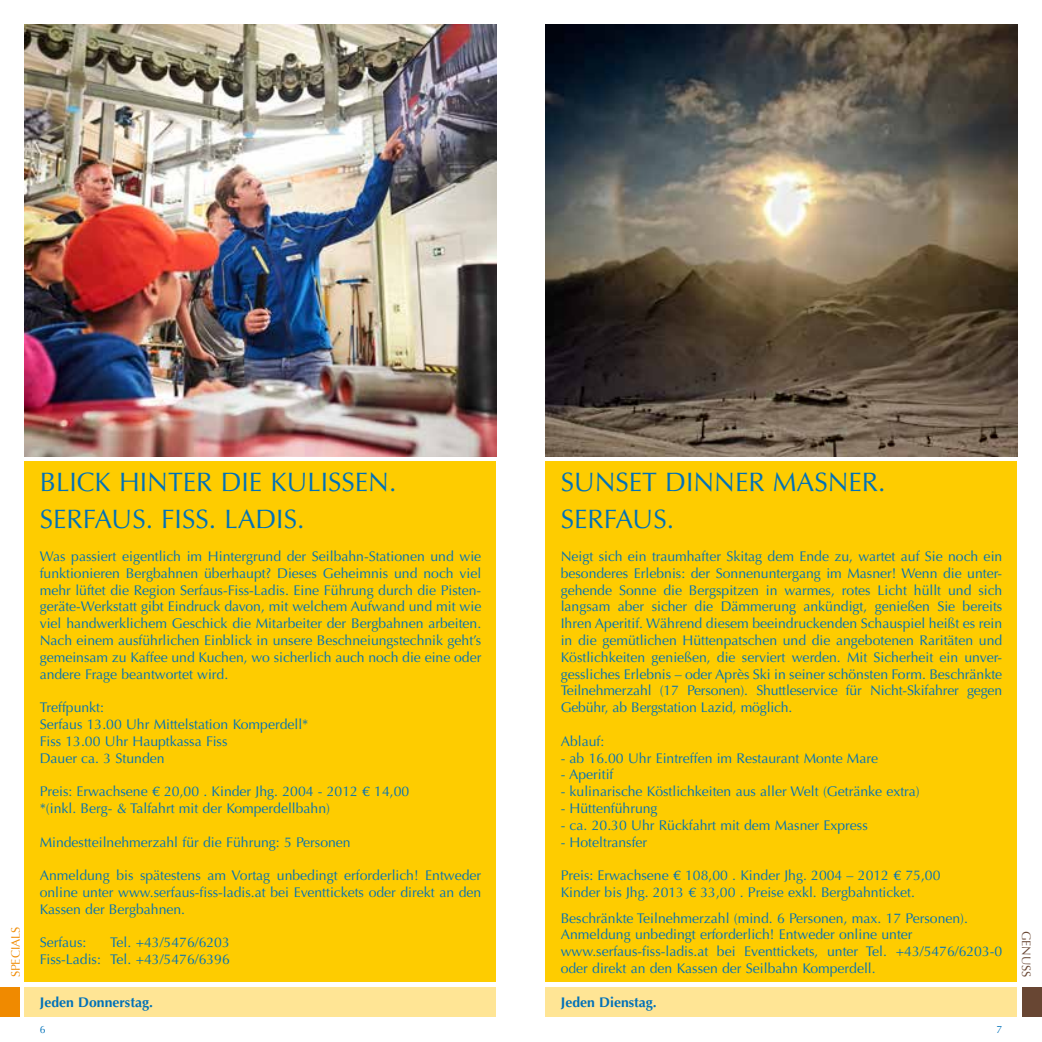
<style>
.page{position:relative;width:1042px;height:1042px;background:#fff}
.page>*{position:absolute;margin:0;border:0;box-sizing:border-box;transform-origin:0 0}
.t1{font:26.6px/36.8px "Optima";color:#0071b9}
.t2{font:14px/16.8px "Optima";color:#0071b9}
.t3{font:700 14px "Optima";color:#0071b9}
.t4{font:12.25px "Optima";color:#f08a00}
.t5{font:12.25px "Optima";color:#684633}
.t6{font:10.5px "Optima";color:#0071b9}
.s1{font-family:"Optima LT Std"}
</style>
<div class="page">
<div style="left:0;top:987px;width:20px;height:30px;background:#f08a00"></div>
<div style="left:546px;top:987px;width:471px;height:30px;background:#ffe595"></div>
<div style="left:25px;top:987px;width:471px;height:30px;background:#ffe595"></div>
<div style="left:1022px;top:987px;width:20px;height:30px;background:#684633"></div>
<div style="left:546px;top:461px;width:471px;height:521px;background:#fecc00"></div>
<div style="left:25px;top:461px;width:471px;height:521px;background:#fecc00"></div>
<img style="left:546px;top:25px;width:471px;height:431px">
<img style="left:25px;top:25px;width:471px;height:431px">
<h1 class="t1" style="left:40px;top:464px;width:358px">BLICK HINTER DIE KULISSEN.<br>SERFAUS. FISS. LADIS.</h1>
<p class="t2" style="left:40px;top:548px;width:443px;text-align:justify">Was passiert eigentlich im Hintergrund der Seilbahn-Stationen und wie funktionieren Bergbahnen überhaupt? Dieses Geheimnis und noch viel mehr lüftet die Region Serfaus-Fiss-Ladis. Eine Führung durch die Pisten&shy;geräte-Werkstatt gibt Eindruck davon, mit welchem Aufwand und mit wie viel handwerklichem Geschick die Mitarbeiter der Bergbahnen arbeiten.<br>Nach einem ausführlichen Einblick in unsere Beschneiungstechnik geht’s gemeinsam zu Kaffee und Kuchen, wo sicherlich auch noch die eine oder andere Frage beantwortet wird.</p>
<p class="t2" style="left:40px;top:699px;width:270px">Treffpunkt:<br>Serfaus 13.00 Uhr Mittelstation Komperdell*<br>Fiss 13.00 Uhr Hauptkassa Fiss<br>Dauer ca. 3 Stunden</p>
<p class="t2" style="left:40px;top:783px;width:371px">Preis: Erwachsene <span class="s1">€</span> 20,00 . Kinder Jhg. 2004 - 2012 <span class="s1">€</span> 14,00 *(inkl. Berg- &amp; Talfahrt mit der Komperdellbahn)</p>
<p class="t2" style="left:40px;top:834px;width:313px">Mindestteilnehmerzahl für die Führung: 5 Personen</p>
<p class="t2" style="left:40px;top:867px;width:443px;text-align:justify">Anmeldung bis spätestens am Vortag unbedingt erforderlich! Entweder online unter www.serfaus-fiss-ladis.at bei Eventtickets oder direkt an den Kassen der Bergbahnen.</p>
<p class="t2" style="left:40px;top:934px;width:48px">Serfaus:</p>
<h1 class="t1" style="left:561px;top:464px;width:326px">SUNSET DINNER MASNER.<br>SERFAUS.</h1>
<p class="t2" style="left:561px;top:548px;width:443px;text-align:justify">Neigt sich ein traumhafter Skitag dem Ende zu, wartet auf Sie noch ein besonderes Erlebnis: der Sonnenuntergang im Masner! Wenn die unter&shy;gehende Sonne die Bergspitzen in warmes, rotes Licht hüllt und sich langsam aber sicher die Dämmerung ankündigt, genießen Sie bereits Ihren Aperitif. Während diesem beeindruckenden Schauspiel heißt es rein in die gemütlichen Hüttenpatschen und die angebotenen Raritäten und Köstlichkeiten genießen, die serviert werden. Mit Sicherheit ein unver&shy;gessliches Erlebnis – oder Après Ski in seiner schönsten Form. Beschränkte Teilnehmerzahl (17 Personen). Shuttleservice für Nicht-Skifahrer gegen Gebühr, ab Bergstation Lazid, möglich.</p>
<p class="t2" style="left:561px;top:733px;width:45px">Ablauf:</p>
<p class="t2" style="left:561px;top:750px;width:319px">- ab 16.00 Uhr Eintreffen im Restaurant Monte Mare</p>
<p class="t2" style="left:561px;top:766px;width:54px">- Aperitif</p>
<p class="t2" style="left:561px;top:783px;width:360px">- kulinarische Köstlichkeiten aus aller Welt (Getränke extra)</p>
<p class="t2" style="left:561px;top:800px;width:98px">- Hüttenführung</p>
<p class="t2" style="left:561px;top:817px;width:309px">- ca. 20.30 Uhr Rückfahrt mit dem Masner Express</p>
<p class="t2" style="left:561px;top:834px;width:88px">- Hoteltransfer</p>
<p class="t2" style="left:561px;top:867px;width:381px">Preis: Erwachsene <span class="s1">€</span> 108,00 . Kinder Jhg. 2004 – 2012 <span class="s1">€</span> 75,00<br>Kinder bis Jhg. 2013 <span class="s1">€</span> 33,00 . Preise exkl. Bergbahnticket.</p>
<p class="t2" style="left:561px;top:909px;width:443px">Beschränkte Teilnehmerzahl (mind. 6 Personen, max. 17 Personen).<br>Anmeldung unbedingt erforderlich! Entweder online unter www.serfaus-fiss-ladis.at bei Eventtickets, unter Tel. +43/5476/6203-0 oder direkt an den Kassen der Seilbahn Komperdell.</p>
<p class="t3" style="left:561px;top:994px;width:98px">Jeden Dienstag.</p>
<p class="t4" style="left:9px;top:977px;width:53px;rotate:-90deg">SPECIALS</p>
<p class="t5" style="left:1033px;top:930px;width:48px;rotate:90deg">GENUSS</p>
<p class="t2" style="left:40px;top:934px;width:192px;text-align:right">Tel. +43/5476/6203<br>Fiss-Ladis: Tel. +43/5476/6396</p>
<p class="t3" style="left:40px;top:994px;width:115px">Jeden Donnerstag.</p>
<p class="t6" style="left:40px;top:1024px;width:7px">6</p>
<p class="t6" style="left:996px;top:1024px;width:7px">7</p>
</div>
